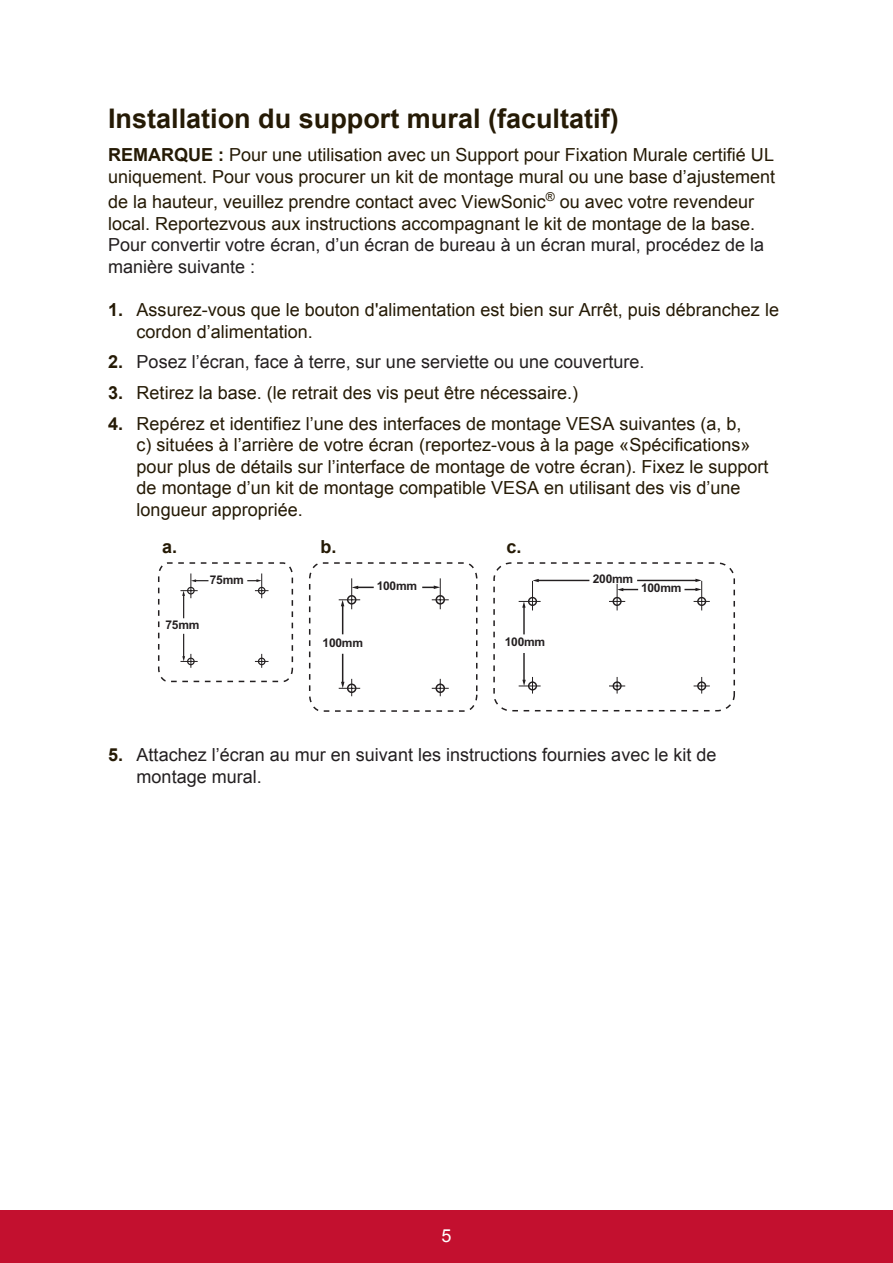
<style>
.page{position:relative;width:893px;height:1263px;background:#fff}
.page>*{position:absolute;margin:0;border:0;box-sizing:border-box;transform-origin:0 0}
.t1{font:700 27px "Arial";color:#251a05}
.t2{font:18px/21.6px "Arial";color:#251a05}
.t3{font:18px/21.6px "Arial";color:#231f20}
.t4{font:700 18px "Arial";color:#251a05}
.t5{font:18px "Arial";color:#fff}
.t6{font:700 12px "Arial";letter-spacing:-.02em;color:#231f20}
.s1{font-weight:700}
.s2{font-weight:700;color:#251a05}
</style>
<div class="page">
<div style="left:0;top:1210px;width:892px;height:53px;background:#c3102f"></div>
<svg style="left:158px;top:562px;width:136px;height:121px"></svg>
<svg style="left:308px;top:562px;width:170px;height:150px"></svg>
<hr style="left:537px;top:580px;width:52px;height:1px;background:#231f20">
<svg style="left:518px;top:579px;width:22px;height:114px"></svg>
<svg style="left:609px;top:579px;width:100px;height:114px"></svg>
<div style="left:493px;top:562px;width:241px;height:149px;border:2px dashed #231f20;border-radius:17px"></div>
<h1 class="t1" style="left:108px;top:100px;width:512px">Installation du support mural (facultatif)</h1>
<p class="t2" style="left:108px;top:144px;width:668px"><span class="s1">REMARQUE :</span> Pour une utilisation avec un Support pour Fixation Murale certifié UL uniquement. Pour vous procurer un kit de montage mural ou une base d’ajustement</p>
<p class="t2" style="left:108px;top:191px;width:648px">de la hauteur, veuillez prendre contact avec ViewSonic<sup>®</sup> ou avec votre revendeur local. Reportezvous aux instructions accompagnant le kit de montage de la base.</p>
<p class="t3" style="left:108px;top:234px;width:657px">Pour convertir votre écran, d’un écran de bureau à un écran mural, procédez de la manière suivante :</p>
<p class="t2" style="left:136px;top:299px;width:643px;text-indent:-28px"><span class="s1">1.</span> Assurez-vous que le bouton d'alimentation est bien sur Arrêt, puis débranchez le cordon d’alimentation.</p>
<p class="t3" style="left:108px;top:351px;width:537px"><span class="s2">2.</span> Posez l’écran, face à terre, sur une serviette ou une couverture.</p>
<p class="t2" style="left:108px;top:382px;width:471px"><span class="s1">3.</span> Retirez la base. (le retrait des vis peut être nécessaire.)</p>
<p class="t2" style="left:136px;top:413px;width:633px;text-indent:-28px"><span class="s1">4.</span> Repérez et identifiez l’une des interfaces de montage VESA suivantes (a, b,<br>c) situées à l’arrière de votre écran (reportez-vous à la page «Spécifications» pour plus de détails sur l’interface de montage de votre écran). Fixez le support de montage d’un kit de montage compatible VESA en utilisant des vis d’une longueur appropriée.</p>
<p class="t4" style="left:162px;top:534px;width:17px">a.</p>
<p class="t4" style="left:320px;top:534px;width:18px">b.</p>
<p class="t4" style="left:506px;top:534px;width:17px">c.</p>
<p class="t6" style="left:210px;top:572px;width:35px">75mm</p>
<p class="t6" style="left:165px;top:617px;width:35px">75mm</p>
<p class="t6" style="left:376px;top:578px;width:42px">100mm</p>
<p class="t6" style="left:322px;top:634px;width:42px">100mm</p>
<p class="t6" style="left:504px;top:634px;width:42px">100mm</p>
<p class="t6" style="left:592px;top:571px;width:42px">200mm</p>
<p class="t6" style="left:640px;top:580px;width:42px">100mm</p>
<p class="t3" style="left:136px;top:744px;width:581px;text-indent:-28px"><span class="s2">5.</span> Attachez l’écran au mur en suivant les instructions fournies avec le kit de montage mural.</p>
<p class="t5" style="left:441px;top:1223px;width:12px">5</p>
</div>
